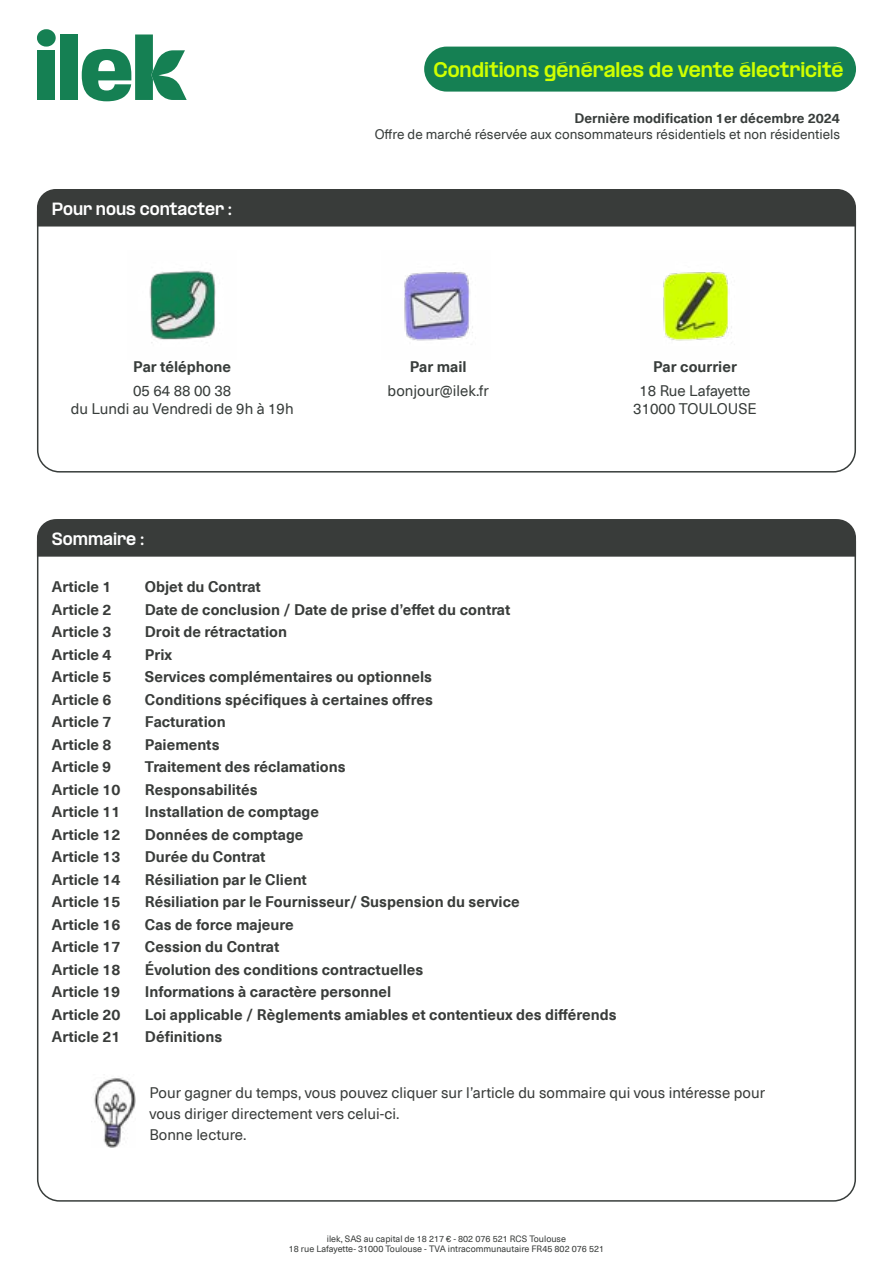
<style>
.page{position:relative;width:893px;height:1263px;background:#fff}
.page>*{position:absolute;margin:0;border:0;box-sizing:border-box;transform-origin:0 0}
.t1{font:800 18px "PP Formula";color:#cfff00}
.t2{font:700 15px "Neue Haas Unica Pro";color:#393c3a}
.t3{font:15px/21px "Neue Haas Unica Pro";color:#393c3a}
.t4{font:15px/18px "Neue Haas Unica Pro";color:#383d3b;text-align:center}
.t5{font:700 15px "Neue Haas Unica Pro";color:#383d3b}
.t6{font:800 15px "PP Formula";color:#fff}
.t7{font:13.5px "Neue Haas Unica Pro";color:#383d3b}
.t8{font:700 13.5px "Neue Haas Unica Pro";color:#383d3b}
.t9{font:9px/10.8px "Neue Haas Unica Pro";color:#393c3a;text-align:center}
</style>
<div class="page">
<div style="left:38px;top:50px;width:17px;height:50px;background:#158053"></div>
<div style="left:60px;top:34px;width:18px;height:66px;background:#158053"></div>
<svg style="left:37px;top:29px;width:19px;height:18px"></svg>
<svg style="left:82px;top:34px;width:105px;height:67px"></svg>
<div style="left:37px;top:189px;width:819px;height:38px;background:#393c3a"></div>
<div style="left:37px;top:519px;width:819px;height:38px;background:#393c3a"></div>
<img style="left:404px;top:272px;width:69px;height:69px">
<img style="left:93px;top:1077px;width:42px;height:71px">
<img style="left:663px;top:272px;width:69px;height:69px">
<div style="left:424px;top:47px;width:432px;height:45px;background:#158053;border-radius:22px"></div>
<img style="left:149px;top:270px;width:67px;height:73px">
<p class="t1" style="left:433px;top:58px;width:412px">Conditions générales de vente électricité</p>
<p class="t6" style="left:52px;top:199px;width:182px">Pour nous contacter :</p>
<p class="t5" style="left:133px;top:357px;width:99px">Par téléphone</p>
<p class="t4" style="left:71px;top:381px;width:224px">05 64 88 00 38<br>du Lundi au Vendredi de 9h à 19h</p>
<p class="t6" style="left:52px;top:529px;width:94px">Sommaire :</p>
<p class="t8" style="left:574px;top:110px;width:267px">Dernière modification 1er décembre 2024</p>
<p class="t7" style="left:375px;top:126px;width:467px">Offre de marché réservée aux consommateurs résidentiels et non résidentiels</p>
<p class="t5" style="left:410px;top:357px;width:58px">Par mail</p>
<p class="t4" style="left:388px;top:381px;width:103px">bonjour@ilek.fr</p>
<p class="t5" style="left:653px;top:357px;width:85px">Par courrier</p>
<p class="t4" style="left:633px;top:381px;width:125px">18 Rue Lafayette<br>31000 TOULOUSE</p>
<p class="t2" style="left:52px;top:577px;width:61px">Article 1</p>
<p class="t2" style="left:145px;top:577px;width:117px">Objet du Contrat</p>
<p class="t2" style="left:52px;top:600px;width:61px">Article 2</p>
<p class="t2" style="left:145px;top:600px;width:367px">Date de conclusion / Date de prise d’effet du contrat</p>
<p class="t2" style="left:52px;top:622px;width:61px">Article 3</p>
<p class="t2" style="left:145px;top:622px;width:144px">Droit de rétractation</p>
<p class="t2" style="left:52px;top:645px;width:61px">Article 4</p>
<p class="t2" style="left:145px;top:645px;width:29px">Prix</p>
<p class="t2" style="left:52px;top:667px;width:61px">Article 5</p>
<p class="t2" style="left:145px;top:667px;width:289px">Services complémentaires ou optionnels</p>
<p class="t2" style="left:52px;top:690px;width:61px">Article 6</p>
<p class="t2" style="left:145px;top:690px;width:289px">Conditions spécifiques à certaines offres</p>
<p class="t2" style="left:52px;top:712px;width:61px">Article 7</p>
<p class="t2" style="left:145px;top:712px;width:82px">Facturation</p>
<p class="t2" style="left:52px;top:735px;width:61px">Article 8</p>
<p class="t2" style="left:145px;top:735px;width:76px">Paiements</p>
<p class="t2" style="left:52px;top:757px;width:61px">Article 9</p>
<p class="t2" style="left:145px;top:757px;width:202px">Traitement des réclamations</p>
<p class="t2" style="left:52px;top:780px;width:70px">Article 10</p>
<p class="t2" style="left:145px;top:780px;width:114px">Responsabilités</p>
<p class="t2" style="left:52px;top:802px;width:70px">Article 11</p>
<p class="t2" style="left:145px;top:802px;width:176px">Installation de comptage</p>
<p class="t2" style="left:52px;top:825px;width:70px">Article 12</p>
<p class="t2" style="left:145px;top:825px;width:160px">Données de comptage</p>
<p class="t2" style="left:52px;top:847px;width:70px">Article 13</p>
<p class="t2" style="left:145px;top:847px;width:122px">Durée du Contrat</p>
<p class="t2" style="left:52px;top:870px;width:70px">Article 14</p>
<p class="t2" style="left:145px;top:870px;width:163px">Résiliation par le Client</p>
<p class="t2" style="left:52px;top:892px;width:70px">Article 15</p>
<p class="t2" style="left:145px;top:892px;width:376px">Résiliation par le Fournisseur/ Suspension du service</p>
<p class="t2" style="left:52px;top:915px;width:70px">Article 16</p>
<p class="t2" style="left:145px;top:915px;width:150px">Cas de force majeure</p>
<p class="t2" style="left:52px;top:937px;width:70px">Article 17</p>
<p class="t2" style="left:145px;top:937px;width:136px">Cession du Contrat</p>
<p class="t2" style="left:52px;top:960px;width:70px">Article 18</p>
<p class="t2" style="left:145px;top:960px;width:280px">Évolution des conditions contractuelles</p>
<p class="t2" style="left:52px;top:982px;width:70px">Article 19</p>
<p class="t2" style="left:145px;top:982px;width:248px">Informations à caractère personnel</p>
<p class="t2" style="left:52px;top:1005px;width:70px">Article 20</p>
<p class="t2" style="left:145px;top:1005px;width:473px">Loi applicable / Règlements amiables et contentieux des différends</p>
<p class="t2" style="left:52px;top:1027px;width:70px">Article 21</p>
<p class="t2" style="left:145px;top:1027px;width:79px">Définitions</p>
<p class="t3" style="left:149px;top:1083px;width:617px">Pour gagner du temps, vous pouvez cliquer sur l’article du sommaire qui vous intéresse pour vous diriger directement vers celui-ci.<br>Bonne lecture.</p>
<p class="t9" style="left:289px;top:1233px;width:317px">ilek, SAS au capital de 18 217 € - 802 076 521 RCS Toulouse<br>18 rue Lafayette- 31000 Toulouse - TVA intracommunautaire FR45 802 076 521</p>
</div>
